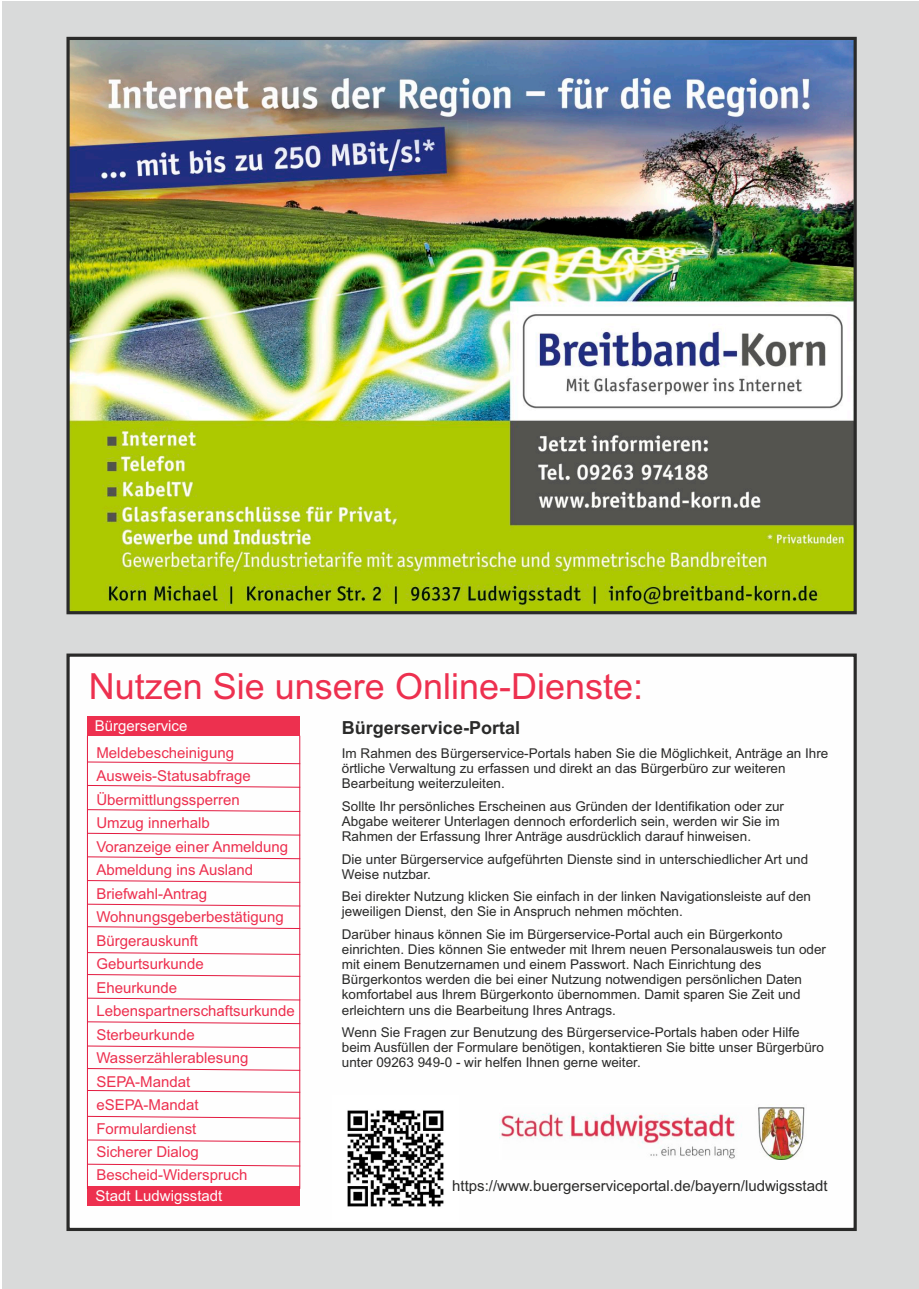
<style>
.page{position:relative;width:919px;height:1289px;background:#fff}
.page>*{position:absolute;margin:0;border:0;box-sizing:border-box;transform-origin:0 0}
.t1{font:36px "Arial";color:#ed304f}
.t2{font:700 18px "Arial";color:#2a2a29}
.t3{font:15px/23.4px "Arial";color:#ed304f}
.t4{font:15px "Arial";color:#2a2a29}
.t5{font:15px "Arial";color:#fefefe}
.t6{font:13.5px/15.1px "Arial";color:#2a2a29}
</style>
<div class="page">
<div style="left:2px;top:1px;width:916px;height:1287px;background:#d9dada"></div>
<img style="left:70px;top:41px;width:782px;height:569px">
<div style="left:66px;top:37px;width:790px;height:577px;border:3px solid #2a2a29"></div>
<div style="left:66px;top:653px;width:791px;height:578px;background:#fefefe"></div>
<img style="left:332px;top:1095px;width:126px;height:126px">
<div style="left:87px;top:716px;width:213px;height:19px;background:#ed304f"></div>
<svg style="left:88px;top:761px;width:211px;height:3px"></svg>
<svg style="left:88px;top:785px;width:211px;height:2px"></svg>
<svg style="left:88px;top:809px;width:211px;height:2px"></svg>
<svg style="left:88px;top:833px;width:211px;height:2px"></svg>
<svg style="left:88px;top:856px;width:211px;height:3px"></svg>
<svg style="left:88px;top:880px;width:211px;height:2px"></svg>
<svg style="left:88px;top:903px;width:211px;height:3px"></svg>
<svg style="left:88px;top:926px;width:211px;height:2px"></svg>
<svg style="left:88px;top:952px;width:211px;height:2px"></svg>
<svg style="left:88px;top:974px;width:211px;height:2px"></svg>
<svg style="left:88px;top:997px;width:211px;height:3px"></svg>
<svg style="left:88px;top:1021px;width:211px;height:2px"></svg>
<svg style="left:88px;top:1045px;width:211px;height:3px"></svg>
<svg style="left:88px;top:1068px;width:211px;height:2px"></svg>
<svg style="left:88px;top:1090px;width:211px;height:2px"></svg>
<svg style="left:88px;top:1115px;width:211px;height:3px"></svg>
<svg style="left:88px;top:1139px;width:211px;height:3px"></svg>
<svg style="left:88px;top:1163px;width:211px;height:3px"></svg>
<div style="left:87px;top:1185px;width:213px;height:20px;background:#ed304f"></div>
<hr style="left:299px;top:735px;width:1px;height:453px;background:#e31a40">
<hr style="left:87px;top:735px;width:1px;height:453px;background:#e31a40">
<img style="left:499px;top:1104px;width:314px;height:55px">
<h1 class="t1" style="left:89px;top:672px;width:556px">Nutzen Sie unsere Online-Dienste:</h1>
<p class="t5" style="left:95px;top:720px;width:94px">Bürgerservice</p>
<p class="t3" style="left:96px;top:742px;width:139px">Meldebescheinigung</p>
<p class="t3" style="left:96px;top:789px;width:145px">Übermittlungssperren</p>
<p class="t3" style="left:96px;top:836px;width:193px">Voranzeige einer Anmeldung</p>
<p class="t3" style="left:96px;top:765px;width:156px">Ausweis-Statusabfrage</p>
<p class="t3" style="left:96px;top:812px;width:115px">Umzug innerhalb</p>
<p class="t3" style="left:96px;top:859px;width:189px">Abmeldung ins Ausland<br>Briefwahl-Antrag<br>Wohnungsgeberbestätigung<br>Bürgerauskunft</p>
<p class="t3" style="left:96px;top:977px;width:82px">Eheurkunde</p>
<p class="t3" style="left:96px;top:953px;width:109px">Geburtsurkunde</p>
<p class="t3" style="left:96px;top:1000px;width:200px">Lebenspartnerschaftsurkunde</p>
<p class="t3" style="left:96px;top:1024px;width:100px">Sterbeurkunde</p>
<p class="t3" style="left:96px;top:1070px;width:95px">SEPA-Mandat</p>
<p class="t3" style="left:96px;top:1117px;width:102px">Formulardienst</p>
<p class="t3" style="left:96px;top:1047px;width:153px">Wasserzählerablesung</p>
<p class="t3" style="left:96px;top:1094px;width:104px">eSEPA-Mandat</p>
<p class="t3" style="left:96px;top:1141px;width:104px">Sicherer Dialog</p>
<p class="t3" style="left:96px;top:1164px;width:152px">Bescheid-Widerspruch</p>
<p class="t5" style="left:96px;top:1190px;width:128px">Stadt Ludwigsstadt</p>
<h2 class="t2" style="left:342px;top:720px;width:180px">Bürgerservice-Portal</h2>
<p class="t6" style="left:342px;top:747px;width:488px">Im Rahmen des Bürgerservice-Portals haben Sie die Möglichkeit, Anträge an Ihre örtliche Verwaltung zu erfassen und direkt an das Bürgerbüro zur weiteren<br>Bearbeitung weiterzuleiten.</p>
<p class="t6" style="left:342px;top:799px;width:443px">Sollte Ihr persönliches Erscheinen aus Gründen der Identifikation oder zur<br>Abgabe weiterer Unterlagen dennoch erforderlich sein, werden wir Sie im<br>Rahmen der Erfassung Ihrer Anträge ausdrücklich darauf hinweisen.</p>
<p class="t6" style="left:342px;top:852px;width:468px">Die unter Bürgerservice aufgeführten Dienste sind in unterschiedlicher Art und<br>Weise nutzbar.</p>
<p class="t6" style="left:342px;top:890px;width:470px">Bei direkter Nutzung klicken Sie einfach in der linken Navigationsleiste auf den jeweiligen Dienst, den Sie in Anspruch nehmen möchten.</p>
<p class="t6" style="left:342px;top:928px;width:485px">Darüber hinaus können Sie im Bürgerservice-Portal auch ein Bürgerkonto einrichten. Dies können Sie entweder mit Ihrem neuen Personalausweis tun oder mit einem Benutzernamen und einem Passwort. Nach Einrichtung des Bürgerkontos werden die bei einer Nutzung notwendigen persönlichen Daten komfortabel aus Ihrem Bürgerkonto übernommen. Damit sparen Sie Zeit und erleichtern uns die Bearbeitung Ihres Antrags.</p>
<p class="t6" style="left:342px;top:1026px;width:483px">Wenn Sie Fragen zur Benutzung des Bürgerservice-Portals haben oder Hilfe beim Ausfüllen der Formulare benötigen, kontaktieren Sie bitte unser Bürgerbüro unter 09263 949-0 - wir helfen Ihnen gerne weiter.</p>
<p class="t4" style="left:452px;top:1179px;width:377px">https://www.buergerserviceportal.de/bayern/ludwigsstadt</p>
</div>
